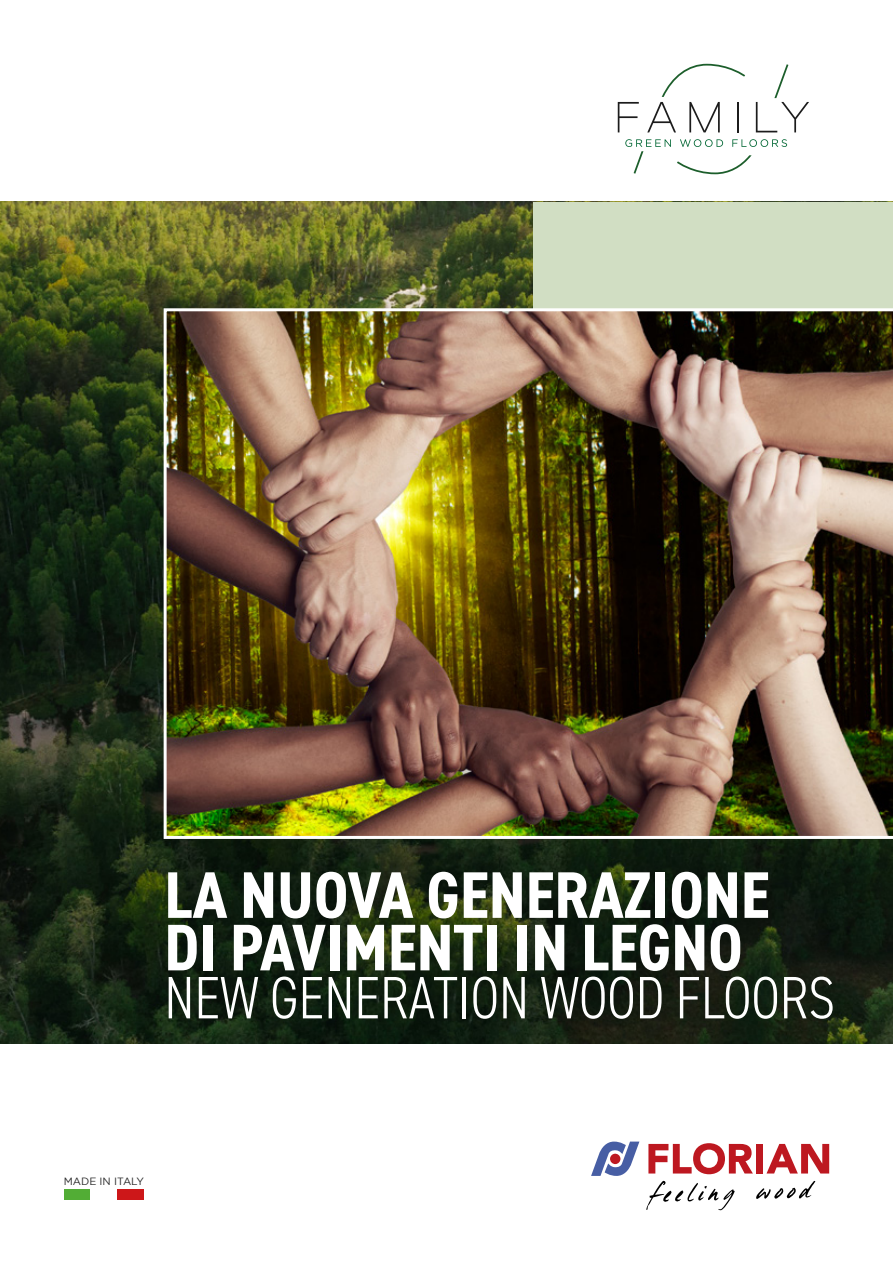
<style>
.page{position:relative;width:893px;height:1263px;background:#fff}
.page>*{position:absolute;margin:0;border:0;box-sizing:border-box;transform-origin:0 0}
.t1{font:700 condensed 66px "DIN2014";color:#fff}
.t2{font:300 condensed 60px "DIN2014";letter-spacing:.005em;color:#fff}
.t3{font:10.5px "Gotham";color:#262626}
</style>
<div class="page">
<img style="left:0;top:202px;width:893px;height:842px">
<div style="left:534px;top:202px;width:359px;height:146px;background:#d1dec3"></div>
<div style="left:64px;top:1189px;width:27px;height:10px;background:#52ad35"></div>
<div style="left:117px;top:1189px;width:27px;height:10px;background:#cd1719"></div>
<svg style="left:618px;top:102px;width:21px;height:30px"></svg>
<svg style="left:647px;top:64px;width:98px;height:68px"></svg>
<hr style="left:737px;top:102px;width:2px;height:30px;background:#1c1c1c">
<svg style="left:756px;top:64px;width:53px;height:68px"></svg>
<svg style="left:677px;top:155px;width:75px;height:19px"></svg>
<svg style="left:625px;top:139px;width:46px;height:35px"></svg>
<svg style="left:680px;top:139px;width:43px;height:8px"></svg>
<svg style="left:732px;top:139px;width:55px;height:8px"></svg>
<svg style="left:591px;top:1141px;width:48px;height:35px"></svg>
<div style="left:610px;top:1153px;width:10px;height:11px;background:#bd1820;border-radius:50%"></div>
<svg style="left:648px;top:1143px;width:105px;height:31px"></svg>
<div style="left:756px;top:1144px;width:7px;height:29px;background:#bd1820"></div>
<svg style="left:766px;top:1144px;width:63px;height:29px"></svg>
<svg style="left:756px;top:1181px;width:59px;height:18px"></svg>
<svg style="left:646px;top:1181px;width:89px;height:29px"></svg>
<img style="left:162px;top:307px;width:731px;height:533px">
<p class="t1" style="left:164px;top:851px;width:607px">LA NUOVA GENERAZIONE</p>
<p class="t1" style="left:164px;top:904px;width:580px">DI PAVIMENTI IN LEGNO</p>
<p class="t2" style="left:164px;top:961px;width:672px">NEW GENERATION WOOD FLOORS</p>
<p class="t3" style="left:64px;top:1175px;width:82px">MADE IN ITALY</p>
</div>
